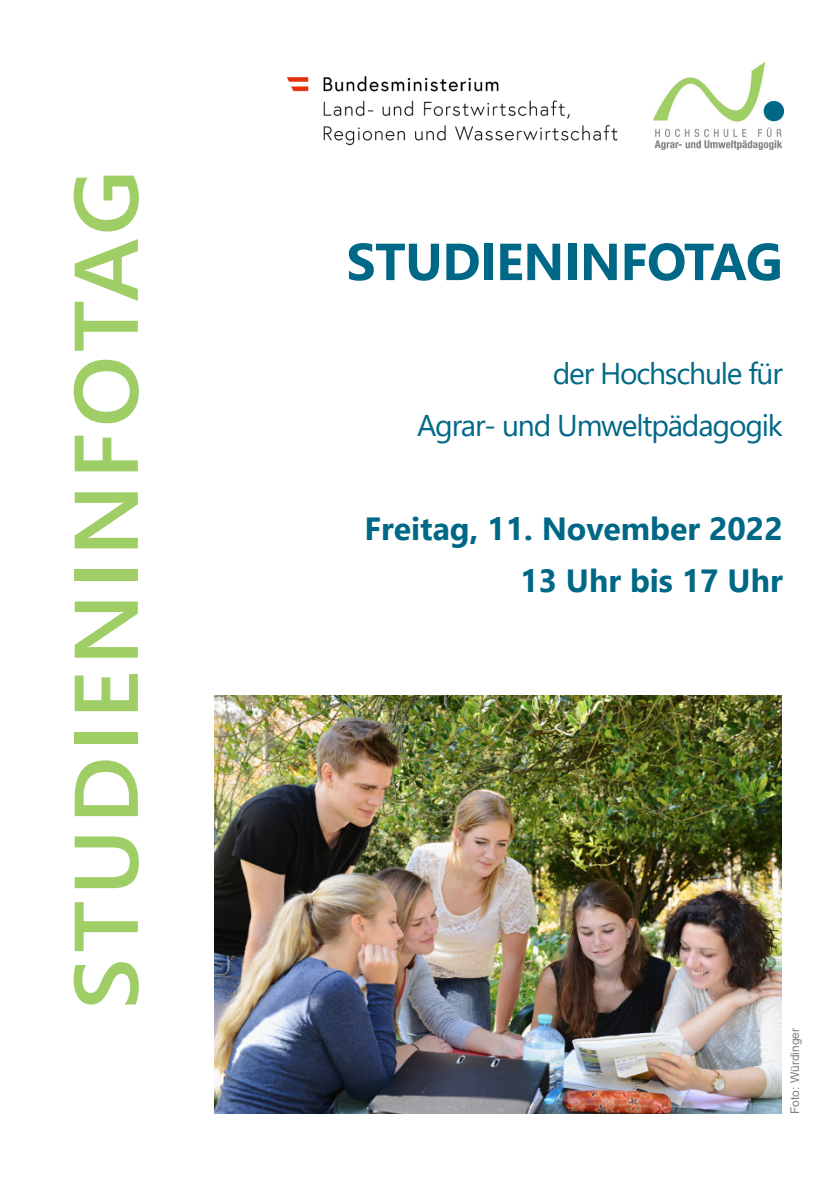
<style>
.page{position:relative;width:840px;height:1191px;background:#fff}
.page>*{position:absolute;margin:0;border:0;box-sizing:border-box;transform-origin:0 0}
.t1{font:600 90px "Segoe UI";letter-spacing:.05em;color:#9fce66;scale:1.05 1}
.t2{font:700 52px "Segoe UI";letter-spacing:-.01em;color:#006887}
.t3{font:700 32px/52px "Segoe UI";color:#006887;text-align:right}
.t4{font:30px/52px "Segoe UI";letter-spacing:-.04em;color:#006887;text-align:right}
.t5{font:12px "Arial";color:#808285}
</style>
<div class="page">
<img style="left:214px;top:695px;width:567px;height:418px">
<img style="left:653px;top:62px;width:130px;height:88px">
<img style="left:287px;top:76px;width:331px;height:70px">
<h1 class="t1" style="left:21px;top:1009px;width:801px;rotate:-90deg">STUDIENINFOTAG</h1>
<h2 class="t2" style="left:346px;top:213px;width:437px">STUDIENINFOTAG</h2>
<p class="t4" style="left:417px;top:345px;width:367px">der Hochschule für<br>Agrar- und Umweltpädagogik</p>
<p class="t3" style="left:364px;top:500px;width:419px">Freitag, 11. November 2022<br>13 Uhr bis 17 Uhr</p>
<p class="t5" style="left:786px;top:1114px;width:88px;rotate:-90deg">Foto: Würdinger</p>
</div>
